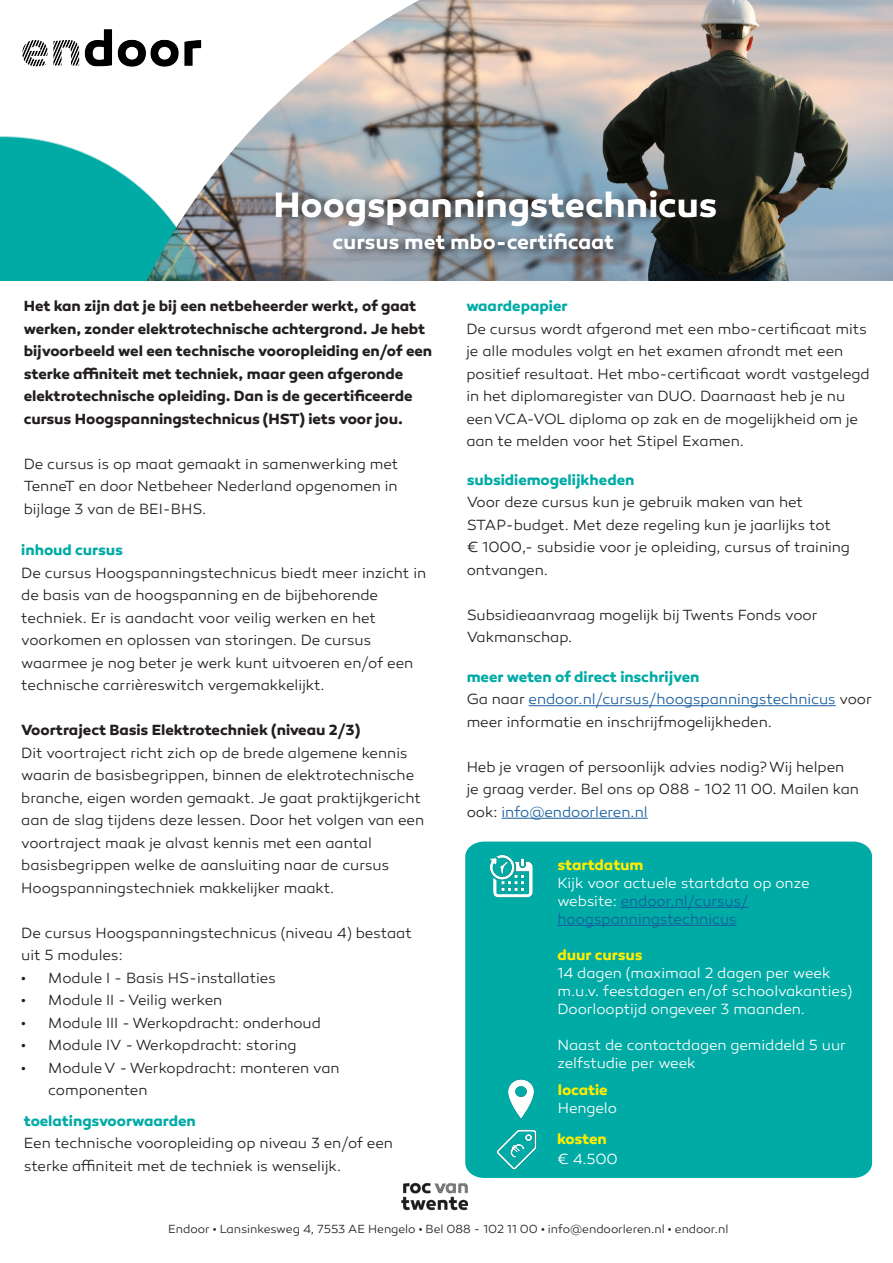
<style>
.page{position:relative;width:893px;height:1263px;background:#fff}
.page>*{position:absolute;margin:0;border:0;box-sizing:border-box;transform-origin:0 0}
.t1{font:700 36px "Canaro";color:#fff}
.t2{font:700 21px "Canaro";letter-spacing:-.005em;color:#fff}
.t3{font:300 15px/22.5px "Canaro";letter-spacing:-.005em;color:#231f20}
.t4{font:700 15px/22.5px "Canaro";letter-spacing:-.005em;color:#231f20}
.t5{font:300 15px/18px "Canaro";letter-spacing:-.005em;color:#fff}
.t6{font:700 15px "Canaro";letter-spacing:-.005em;color:#00aaa5}
.t7{font:300 15px/18px "Canaro";letter-spacing:-.005em;color:#175d9e}
.t8{font:700 15px "Canaro";letter-spacing:-.005em;color:#ffed00}
.t9{font:300 12px "Canaro";letter-spacing:-.005em;color:#231f20}
.s1{color:#175d9e}
.s2{color:#fff}
</style>
<div class="page">
<img style="left:215px;top:0;width:678px;height:281px">
<img style="left:22px;top:0;width:239px;height:145px">
<div style="left:259px;top:180px;width:513px;height:53px;background:#fff;opacity:.75"></div>
<div style="left:329px;top:227px;width:317px;height:41px;background:#fff;opacity:.75"></div>
<svg style="left:0;top:136px;width:215px;height:145px;fill:#00aaa5"></svg>
<hr style="left:529px;top:705px;width:307px;height:1px;background:#175d9e">
<hr style="left:501px;top:818px;width:147px;height:1px;background:#175d9e">
<div style="left:465px;top:841px;width:407px;height:337px;background:#00aaa5"></div>
<img style="left:490px;top:855px;width:43px;height:42px">
<img style="left:495px;top:1128px;width:43px;height:43px">
<img style="left:493px;top:1074px;width:56px;height:51px">
<hr style="left:621px;top:907px;width:127px;height:1px;background:#175d9e">
<hr style="left:557px;top:925px;width:180px;height:1px;background:#175d9e">
<img style="left:401px;top:1165px;width:88px;height:46px">
<h1 class="t1" style="left:274px;top:182px;width:446px">Hoogspanningstechnicus</h1>
<h2 class="t2" style="left:333px;top:228px;width:283px">cursus met mbo-certificaat</h2>
<p class="t4" style="left:24px;top:295px;width:410px">Het kan zijn dat je bij een netbeheerder werkt, of gaat werken, zonder elektrotechnische achtergrond. Je hebt bijvoorbeeld wel een technische vooropleiding en/of een sterke affiniteit met techniek, maar geen afgeronde elektrotechnische opleiding. Dan is de gecertificeerde cursus Hoogspanningstechnicus (HST) iets voor jou.</p>
<p class="t3" style="left:24px;top:453px;width:376px;text-align:justify">De cursus is op maat gemaakt in samenwerking met TenneT en door Netbeheer Nederland opgenomen in bijlage 3 van de BEI-BHS.</p>
<p class="t6" style="left:21px;top:541px;width:103px">inhoud cursus</p>
<p class="t3" style="left:21px;top:562px;width:406px">De cursus Hoogspanningstechnicus biedt meer inzicht in de basis van de hoogspanning en de bijbehorende techniek. Er is aandacht voor veilig werken en het voorkomen en oplossen van storingen. De cursus waarmee je nog beter je werk kunt uitvoeren en/of een technische carrièreswitch vergemakkelijkt.</p>
<p class="t4" style="left:21px;top:719px;width:340px">Voortraject Basis Elektrotechniek (niveau 2/3)</p>
<p class="t3" style="left:21px;top:742px;width:404px">Dit voortraject richt zich op de brede algemene kennis waarin de basisbegrippen, binnen de elektrotechnische branche, eigen worden gemaakt. Je gaat praktijkgericht aan de slag tijdens deze lessen. Door het volgen van een voortraject maak je alvast kennis met een aantal basisbegrippen welke de aansluiting naar de cursus Hoogspanningstechniek makkelijker maakt.</p>
<p class="t3" style="left:21px;top:922px;width:392px">De cursus Hoogspanningstechnicus (niveau 4) bestaat uit 5 modules:</p>
<p class="t3" style="left:21px;top:967px;width:256px">• Module I - Basis HS-installaties</p>
<p class="t3" style="left:21px;top:989px;width:203px">• Module II - Veilig werken</p>
<p class="t3" style="left:21px;top:1012px;width:301px">• Module III - Werkopdracht: onderhoud</p>
<p class="t3" style="left:21px;top:1034px;width:277px">• Module IV - Werkopdracht: storing</p>
<p class="t3" style="left:48px;top:1057px;width:293px;text-indent:-27px">• Module V - Werkopdracht: monteren van componenten</p>
<p class="t6" style="left:24px;top:1111px;width:174px">toelatingsvoorwaarden</p>
<p class="t3" style="left:24px;top:1132px;width:371px">Een technische vooropleiding op niveau 3 en/of een sterke affiniteit met de techniek is wenselijk.</p>
<p class="t6" style="left:466px;top:297px;width:103px">waardepapier</p>
<p class="t3" style="left:466px;top:318px;width:405px">De cursus wordt afgerond met een mbo-certificaat mits je alle modules volgt en het examen afrondt met een positief resultaat. Het mbo-certificaat wordt vastgelegd in het diplomaregister van DUO. Daarnaast heb je nu een VCA-VOL diploma op zak en de mogelijkheid om je aan te melden voor het Stipel Examen.</p>
<p class="t6" style="left:467px;top:470px;width:169px">subsidiemogelijkheden</p>
<p class="t3" style="left:467px;top:491px;width:385px">Voor deze cursus kun je gebruik maken van het STAP-budget. Met deze regeling kun je jaarlijks tot<br>€ 1000,- subsidie voor je opleiding, cursus of training ontvangen.</p>
<p class="t3" style="left:467px;top:604px;width:352px">Subsidieaanvraag mogelijk bij Twents Fonds voor<br>Vakmanschap.</p>
<p class="t6" style="left:467px;top:667px;width:234px">meer weten of direct inschrijven</p>
<p class="t3" style="left:467px;top:688px;width:407px">Ga naar <span class="s1">endoor.nl/cursus/hoogspanningstechnicus</span> voor meer informatie en inschrijfmogelijkheden.</p>
<p class="t3" style="left:467px;top:756px;width:394px">Heb je vragen of persoonlijk advies nodig? Wij helpen je graag verder. Bel ons op 088 - 102 11 00. Mailen kan ook: <span class="s1">info@endoorleren.nl</span></p>
<p class="t8" style="left:557px;top:855px;width:88px">startdatum</p>
<p class="t7" style="left:557px;top:874px;width:254px"><span class="s2">Kijk voor actuele startdata op onze website:</span> endoor.nl/cursus/ hoogspanningstechnicus</p>
<p class="t8" style="left:557px;top:945px;width:87px">duur cursus</p>
<p class="t5" style="left:557px;top:964px;width:296px">14 dagen (maximaal 2 dagen per week m.u.v. feestdagen en/of schoolvakanties)</p>
<p class="t5" style="left:557px;top:1000px;width:249px">Doorlooptijd ongeveer 3 maanden.</p>
<p class="t5" style="left:557px;top:1036px;width:290px">Naast de contactdagen gemiddeld 5 uur zelfstudie per week</p>
<p class="t8" style="left:558px;top:1080px;width:51px">locatie</p>
<p class="t5" style="left:558px;top:1099px;width:61px">Hengelo</p>
<p class="t8" style="left:557px;top:1129px;width:51px">kosten</p>
<p class="t5" style="left:557px;top:1150px;width:62px">€ 4.500</p>
<p class="t9" style="left:168px;top:1222px;width:562px">Endoor • Lansinkesweg 4, 7553 AE Hengelo • Bel 088 - 102 11 00 • info@endoorleren.nl • endoor.nl</p>
</div>
